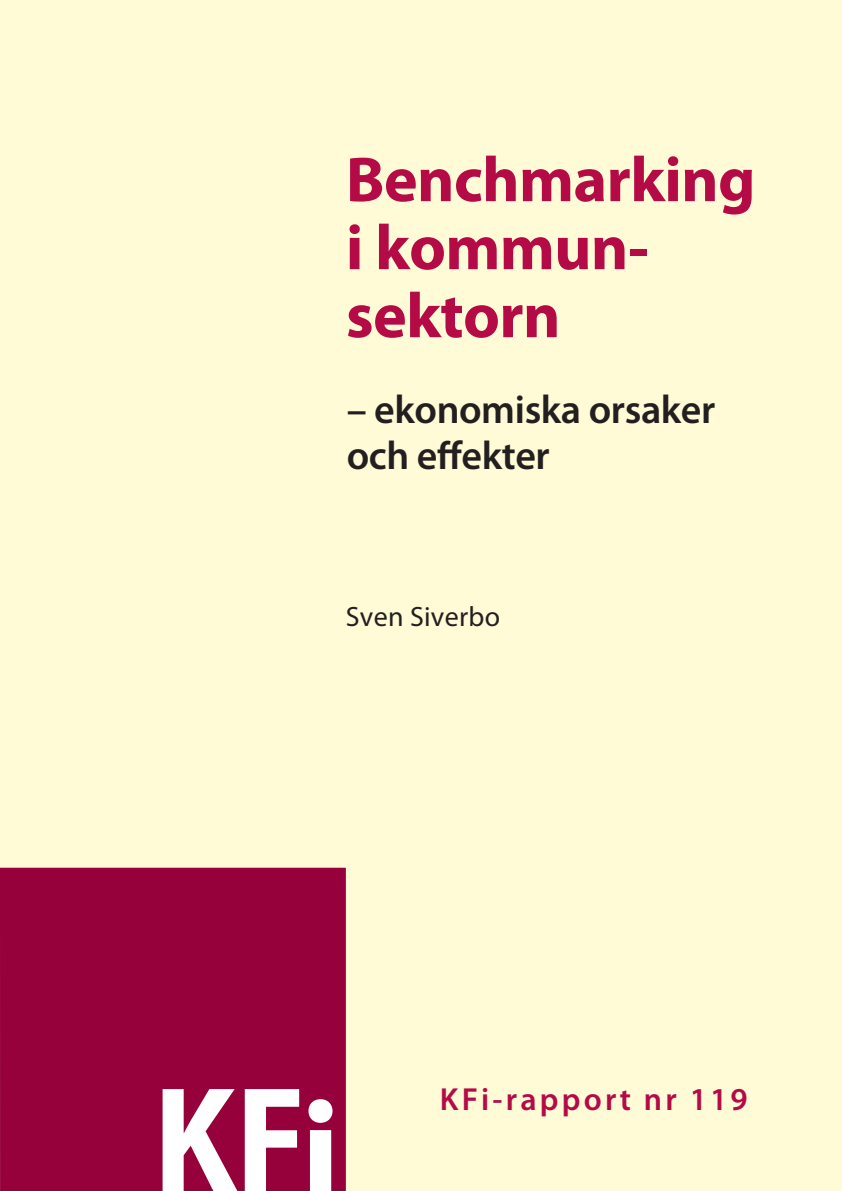
<style>
.page{position:relative;width:842px;height:1191px;background:#fffbd6}
.page>*{position:absolute;margin:0;border:0;box-sizing:border-box;transform-origin:0 0}
.t1{font:700 64px/68px "Myriad Pro";letter-spacing:-.01em;color:#b40b47}
.t2{font:600 40px/46px "Myriad Pro";letter-spacing:-.01em;color:#231f20}
.t3{font:600 32px "Myriad Pro";letter-spacing:.1em;color:#b40b47}
.t4{font:28px "Myriad Pro";letter-spacing:.01em;color:#231f20}
</style>
<div class="page">
<div style="left:0;top:867px;width:346px;height:324px;background:#96013c"></div>
<svg style="left:163px;top:1089px;width:136px;height:102px"></svg>
<svg style="left:308px;top:1099px;width:25px;height:92px"></svg>
<p class="t1" style="left:346px;top:146px;width:411px">Benchmarking i kommun&shy;sektorn</p>
<p class="t2" style="left:347px;top:387px;width:370px">– ekonomiska orsaker och effekter</p>
<p class="t4" style="left:346px;top:601px;width:156px">Sven Siverbo</p>
<p class="t3" style="left:440px;top:1081px;width:309px">KFi-rapport nr 119</p>
</div>
